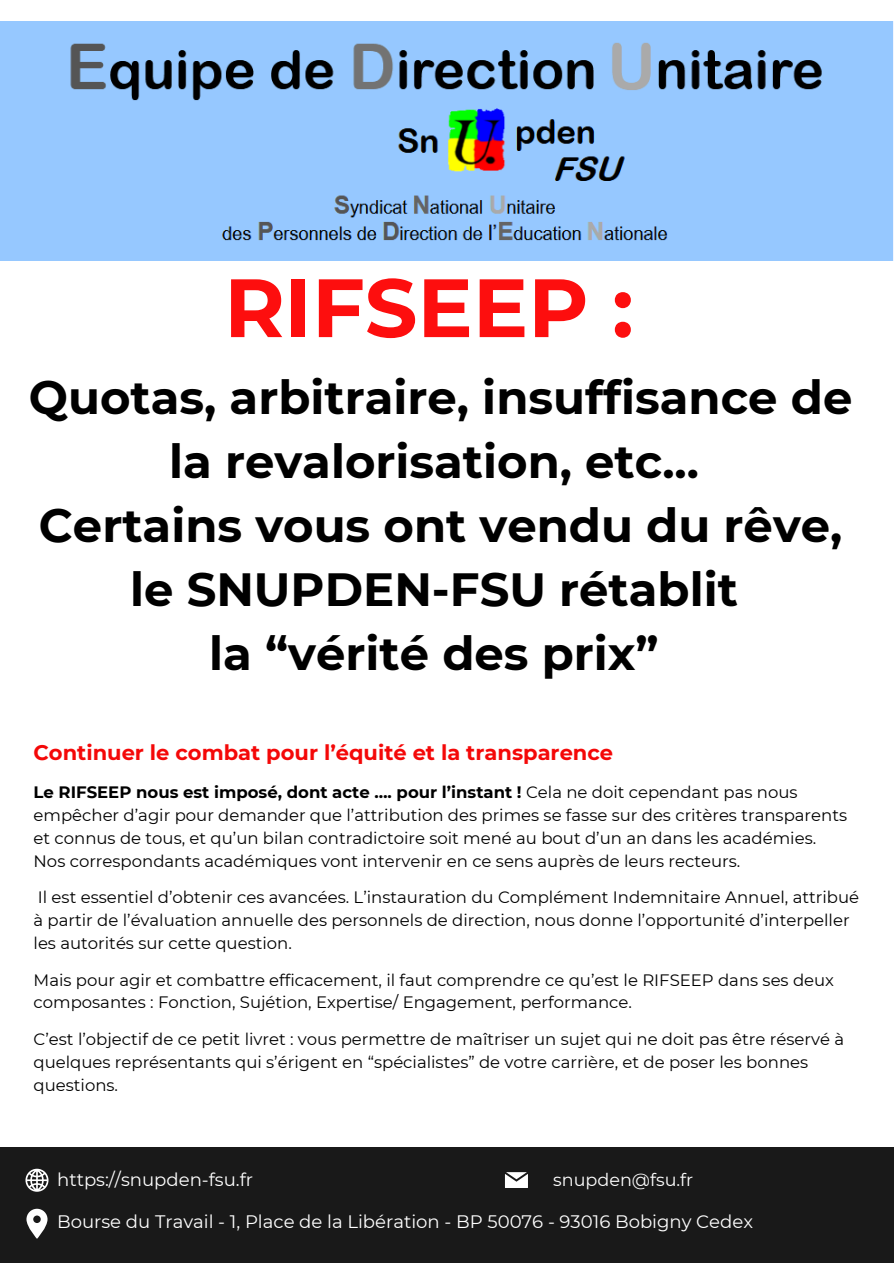
<style>
.page{position:relative;width:894px;height:1264px;background:#fff}
.page>*{position:absolute;margin:0;border:0;box-sizing:border-box;transform-origin:0 0}
.t1{font:700 82.5px "Montserrat";color:#fd0e0e}
.t2{font:700 46.5px/64.2px "Montserrat";color:#000;text-align:center}
.t3{font:700 21px "Montserrat";color:#f40808}
.t4{font:18px "Montserrat";color:#fff}
.t5{font:17.55px "Montserrat";color:#fff}
.t6{font:16.5px/22.8px "Montserrat";color:#000}
.s1{font-weight:700}
</style>
<div class="page">
<div style="left:0;top:1147px;width:893px;height:115px;background:#191919"></div>
<svg style="left:25px;top:1168px;width:23px;height:23px"></svg>
<svg style="left:26px;top:1208px;width:21px;height:30px"></svg>
<svg style="left:505px;top:1172px;width:22px;height:15px"></svg>
<img style="left:0;top:22px;width:893px;height:238px">
<p class="t1" style="left:224px;top:257px;width:411px">RIFSEEP :</p>
<p class="t2" style="left:29px;top:365px;width:824px">Quotas, arbitraire, insuffisance de la revalorisation, etc...<br>Certains vous ont vendu du rêve, le SNUPDEN-FSU rétablit<br>la “vérité des prix”</p>
<p class="t3" style="left:34px;top:739px;width:581px">Continuer le combat pour l’équité et la transparence</p>
<p class="t6" style="left:34px;top:781px;width:814px"><span class="s1">Le RIFSEEP nous est imposé, dont acte …. pour l’instant !</span> Cela ne doit cependant pas nous empêcher d’agir pour demander que l’attribution des primes se fasse sur des critères transparents et connus de tous, et qu’un bilan contradictoire soit mené au bout d’un an dans les académies.</p>
<p class="t6" style="left:34px;top:849px;width:708px">Nos correspondants académiques vont intervenir en ce sens auprès de leurs recteurs.</p>
<p class="t6" style="left:34px;top:886px;width:826px">Il est essentiel d’obtenir ces avancées. L’instauration du Complément Indemnitaire Annuel, attribué à partir de l’évaluation annuelle des personnels de direction, nous donne l’opportunité d’interpeller les autorités sur cette question.</p>
<p class="t6" style="left:34px;top:968px;width:801px">Mais pour agir et combattre efficacement, il faut comprendre ce qu’est le RIFSEEP dans ses deux composantes : Fonction, Sujétion, Expertise/ Engagement, performance.</p>
<p class="t6" style="left:34px;top:1027px;width:811px">C’est l’objectif de ce petit livret : vous permettre de maîtriser un sujet qui ne doit pas être réservé à quelques représentants qui s’érigent en “spécialistes” de votre carrière, et de poser les bonnes questions.</p>
<h1 class="t4" style="left:57px;top:1168px;width:197px">https://snupden-fsu.fr</h1>
<h3 class="t5" style="left:553px;top:1169px;width:141px">snupden@fsu.fr</h3>
<h2 class="t4" style="left:57px;top:1210px;width:697px">Bourse du Travail - 1, Place de la Libération - BP 50076 - 93016 Bobigny Cedex</h2>
</div>
